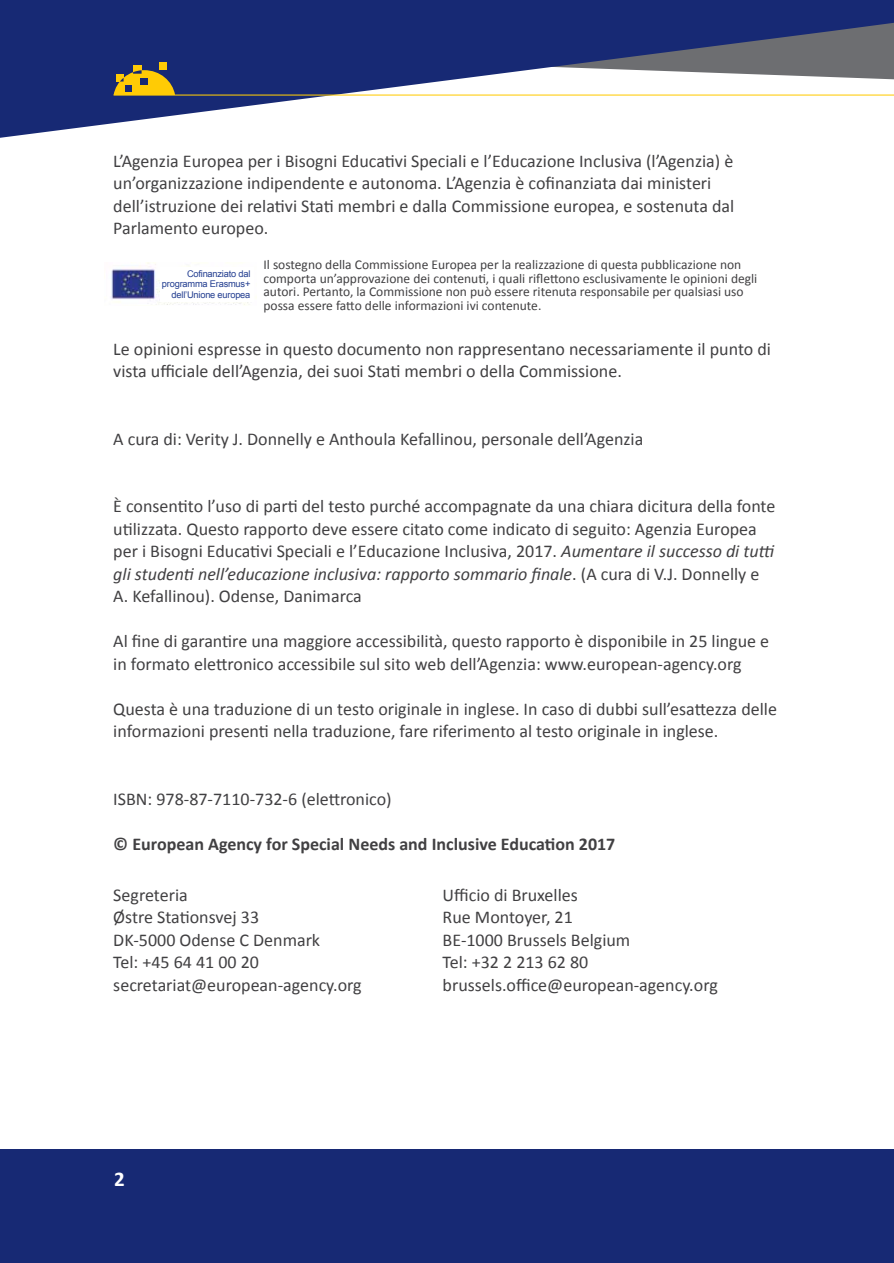
<style>
.page{position:relative;width:894px;height:1263px;background:#fff}
.page>*{position:absolute;margin:0;border:0;box-sizing:border-box;transform-origin:0 0}
.t1{font:700 21px "Calibri";color:#fff}
.t2{font:18px/22.5px "Calibri";color:#414042}
.t3{font:700 18px "Calibri";color:#414042}
.t4{font:13.5px/13.5px "Calibri";color:#414042}
.t5{font:9.3px/10.4px "Arial";letter-spacing:-.02em;color:#233e90;text-align:right}
.s1{font-style:italic}
</style>
<div class="page">
<div style="left:0;top:1150px;width:893px;height:113px;background:#172974"></div>
<svg style="left:0;top:0;width:893px;height:138px;fill:#172974"></svg>
<hr style="left:114px;top:95px;width:779px;height:1px;background:#ffcb05">
<div style="left:159px;top:62px;width:8px;height:8px;background:#ffcb05"></div>
<div style="left:133px;top:65px;width:8px;height:9px;background:#ffcb05"></div>
<svg style="left:114px;top:70px;width:61px;height:25px;background:#ba9b25"></svg>
<img style="left:111px;top:262px;width:138px;height:43px">
<div style="left:160px;top:267px;width:93px;height:34px;background:#fff"></div>
<p class="t2" style="left:113px;top:149px;width:622px">L’Agenzia Europea per i Bisogni Educativi Speciali e l’Educazione Inclusiva (l’Agenzia) è un’organizzazione indipendente e autonoma. L’Agenzia è cofinanziata dai ministeri dell’istruzione dei relativi Stati membri e dalla Commissione europea, e sostenuta dal Parlamento europeo.</p>
<p class="t4" style="left:263px;top:258px;width:495px">Il sostegno della Commissione Europea per la realizzazione di questa pubblicazione non comporta un’approvazione dei contenuti, i quali riflettono esclusivamente le opinioni degli autori. Pertanto, la Commissione non può essere ritenuta responsabile per qualsiasi uso possa essere fatto delle informazioni ivi contenute.</p>
<p class="t2" style="left:113px;top:337px;width:659px">Le opinioni espresse in questo documento non rappresentano necessariamente il punto di vista ufficiale dell’Agenzia, dei suoi Stati membri o della Commissione.</p>
<p class="t5" style="left:162px;top:269px;width:90px">Cofinanziato dal programma Erasmus+ dell’Unione europea</p>
<p class="t2" style="left:113px;top:427px;width:531px">A cura di: Verity J. Donnelly e Anthoula Kefallinou, personale dell’Agenzia</p>
<p class="t2" style="left:113px;top:495px;width:663px">È consentito l’uso di parti del testo purché accompagnate da una chiara dicitura della fonte utilizzata. Questo rapporto deve essere citato come indicato di seguito: Agenzia Europea per i Bisogni Educativi Speciali e l’Educazione Inclusiva, 2017. <span class="s1">Aumentare il successo di tutti gli studenti nell’educazione inclusiva: rapporto sommario finale</span>. (Α cura di V.J. Donnelly e A. Kefallinou). Odense, Danimarca</p>
<p class="t2" style="left:113px;top:630px;width:657px">Al fine di garantire una maggiore accessibilità, questo rapporto è disponibile in 25 lingue e in formato elettronico accessibile sul sito web dell’Agenzia: www.european-agency.org</p>
<p class="t2" style="left:113px;top:697px;width:665px">Questa è una traduzione di un testo originale in inglese. In caso di dubbi sull’esattezza delle informazioni presenti nella traduzione, fare riferimento al testo originale in inglese.</p>
<p class="t2" style="left:113px;top:787px;width:280px">ISBN: 978-87-7110-732-6 (elettronico)</p>
<p class="t3" style="left:113px;top:832px;width:503px">© European Agency for Special Needs and Inclusive Education 2017</p>
<p class="t2" style="left:113px;top:883px;width:76px">Segreteria</p>
<p class="t2" style="left:442px;top:883px;width:137px">Ufficio di Bruxelles</p>
<p class="t2" style="left:113px;top:906px;width:147px">Østre Stationsvej 33</p>
<p class="t2" style="left:442px;top:906px;width:132px">Rue Montoyer, 21</p>
<p class="t2" style="left:113px;top:928px;width:208px">DK-5000 Odense C Denmark</p>
<p class="t2" style="left:442px;top:928px;width:189px">BE-1000 Brussels Belgium</p>
<p class="t2" style="left:113px;top:951px;width:147px">Tel: +45 64 41 00 20</p>
<p class="t2" style="left:442px;top:951px;width:147px">Tel: +32 2 213 62 80</p>
<p class="t2" style="left:113px;top:973px;width:250px">secretariat@european-agency.org</p>
<p class="t2" style="left:442px;top:973px;width:276px">brussels.office@european-agency.org</p>
<p class="t1" style="left:114px;top:1165px;width:12px">2</p>
</div>
